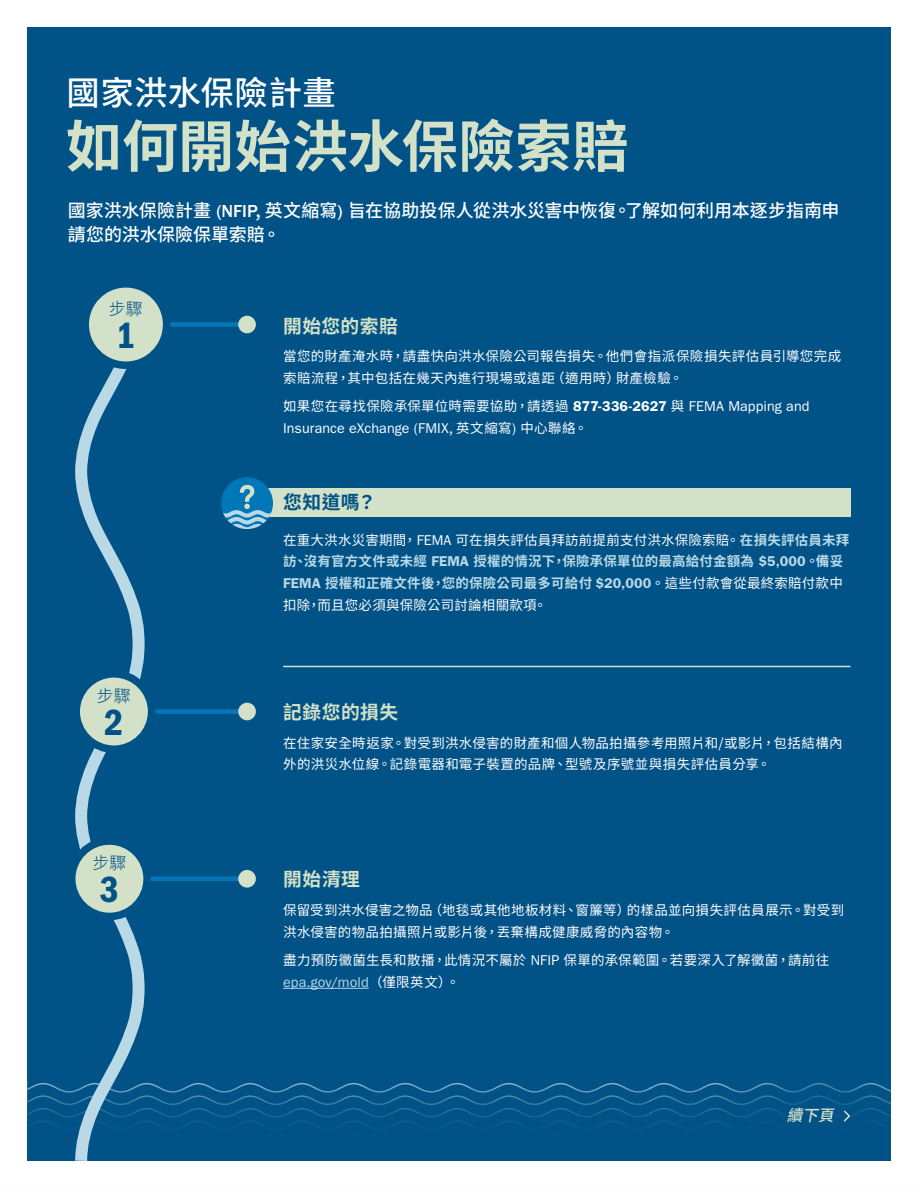
<style>
.page{position:relative;width:918px;height:1188px;background:#fff}
.page>*{position:absolute;margin:0;border:0;box-sizing:border-box;transform-origin:0 0}
.Section_Title{font:700 56.4px "Source Han Sans TW";letter-spacing:.005em;color:#d2e1c7}
.Step_Number{font:37.8px "ITC Franklin Gothic Std Dm Cd";color:#005287}
.Paragraph_Style_3{font:500 33.45px "Source Han Sans TW";letter-spacing:.01em;color:#fff}
.Subhead_1{font:700 18.75px "Source Han Sans TW";letter-spacing:.025em;color:#d2e1c7}
.Call-Out_Header{font:700 18.75px "Source Han Sans TW";color:#005287}
.Intro_Paragraph{font:500 18px/24px "Source Han Sans TW";color:#fff}
.Step{font:300 16.95px "Source Han Sans TW";color:#005287}
.Body_Text{font:italic 500 15.75px "Source Han Sans TW";color:#d2e1c7}
.Body_Text-2{font:14.25px "ITC Franklin Gothic Std";letter-spacing:.005em;color:#fff}
.Body_Text_Last{font:14.25px "ITC Franklin Gothic Std";letter-spacing:.005em;color:#b8d9e8}
.Body_Text-3{font:13.5px/21.8px "Source Han Sans TW";letter-spacing:.025em;color:#fff}
.Call-Out_Body{font:13.5px/21.8px "Source Han Sans TW";letter-spacing:.015em;color:#fff}
.Body_Text_Last-2{font:13.5px/21.8px "Source Han Sans TW";letter-spacing:.025em;color:#fff}
.s1{font-family:"ITC Franklin Gothic Std"}
.s2{font-family:"ITC Franklin Gothic Std";font-weight:600;font-size:14.25px}
.s3{font-family:"ITC Franklin Gothic Std";font-size:14.25px}
.s4{font-family:"Source Han Sans TW";font-size:13.5px}
.s5{font-weight:700;color:#b9d9e7}
.s6{font-family:"ITC Franklin Gothic Std";font-weight:600;font-size:14.25px;color:#b9d9e7}
.s7{font-family:"Source Han Sans TW";font-size:13.5px;color:#fff}
</style>
<div class="page">
<div style="left:27px;top:27px;width:864px;height:1134px;background:#005287"></div>
<h1 class="Paragraph_Style_3" style="left:67px;top:74px;width:271px">國家洪水保險計畫</h1>
<h2 class="Section_Title" style="left:66px;top:115px;width:564px">如何開始洪水保險索賠</h2>
<p class="Intro_Paragraph" style="left:68px;top:198px;width:773px">國家洪水保險計畫 <span class="s1">(NFIP</span>, 英文縮寫<span class="s1">)</span> 旨在協助投保人從洪水災害中恢復。了解如何利用本逐步指南申請您的洪水保險保單索賠。</p>
<h3 class="Step" style="left:109px;top:299px;width:35px">步驟</h3>
<h3 class="Step_Number" style="left:116px;top:314px;width:21px">1</h3>
<h3 class="Subhead_1" style="left:283px;top:315px;width:116px">開始您的索賠</h3>
<p class="Body_Text-3" style="left:283px;top:346px;width:559px">當您的財產淹水時，請盡快向洪水保險公司報告損失。他們會指派保險損失評估員引導您完成索賠流程，其中包括在幾天內進行現場或遠距（適用時）財產檢驗。</p>
<p class="Body_Text-3" style="left:283px;top:396px;width:528px">如果您在尋找保險承保單位時需要協助，請透過 <span class="s2">877-336-2627</span> 與 <span class="s3">FEMA Mapping and</span></p>
<p class="Body_Text-2" style="left:283px;top:420px;width:306px">Insurance eXchange (FMIX<span class="s4">, 英文縮寫</span>) <span class="s4">中心聯絡。</span></p>
<h4 class="Call-Out_Header" style="left:283px;top:492px;width:95px">您知道嗎？</h4>
<p class="Call-Out_Body" style="left:283px;top:529px;width:568px">在重大洪水災害期間，<span class="s3">FEMA</span> 可在損失評估員拜訪前提前支付洪水保險索賠。<span class="s5">在損失評估員未拜訪、沒有官方文件或未經</span> <span class="s6">FEMA</span> <span class="s5">授權的情況下，保險承保單位的最高給付金額為</span> <span class="s6">$5,000</span><span class="s5">。備妥</span><span class="s6">FEMA</span> <span class="s5">授權和正確文件後，您的保險公司最多可給付</span> <span class="s6">$20,000</span><span class="s5">。</span>這些付款會從最終索賠付款中扣除，而且您必須與保險公司討論相關款項。</p>
<h3 class="Step" style="left:97px;top:686px;width:35px">步驟</h3>
<h3 class="Step_Number" style="left:104px;top:701px;width:21px">2</h3>
<h3 class="Subhead_1" style="left:283px;top:702px;width:117px">記錄您的損失</h3>
<p class="Body_Text_Last-2" style="left:283px;top:732px;width:561px">在住家安全時返家。對受到洪水侵害的財產和個人物品拍攝參考用照片和/或影片，包括結構內外的洪災水位線。記錄電器和電子裝置的品牌、型號及序號並與損失評估員分享。</p>
<h3 class="Step" style="left:92px;top:853px;width:35px">步驟</h3>
<h3 class="Step_Number" style="left:100px;top:868px;width:21px">3</h3>
<h3 class="Subhead_1" style="left:283px;top:869px;width:78px">開始清理</h3>
<p class="Body_Text-3" style="left:283px;top:899px;width:563px">保留受到洪水侵害之物品（地毯或其他地板材料、窗簾等）的樣品並向損失評估員展示。對受到洪水侵害的物品拍攝照片或影片後，丟棄構成健康威脅的內容物。</p>
<p class="Body_Text_Last-2" style="left:283px;top:950px;width:548px">盡力預防黴菌生長和散播，此情況不屬於 <span class="s3">NFIP</span> 保單的承保範圍。若要深入了解黴菌，請前往</p>
<p class="Body_Text_Last" style="left:283px;top:974px;width:178px">epa.gov/mold<span class="s7">（僅限英文）。</span></p>
<p class="Body_Text" style="left:787px;top:1106px;width:57px">續下頁</p>
</div>
